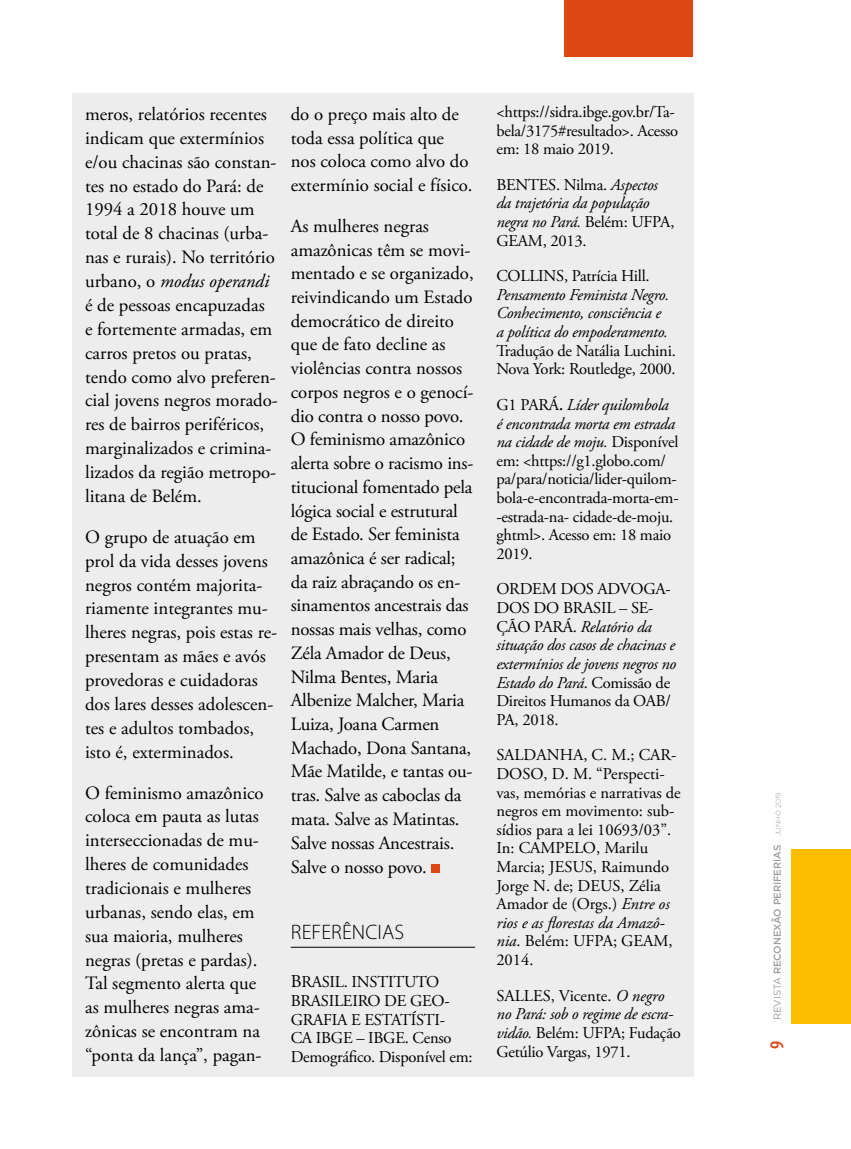
<style>
.page{position:relative;width:851px;height:1149px;background:#fff}
.page>*{position:absolute;margin:0;border:0;box-sizing:border-box;transform-origin:0 0}
.t1{font:300 21px "Myriad Pro";letter-spacing:.005em;color:#000}
.t2{font:18.75px/23.9px "Adobe Garamond Pro";color:#000}
.t3{font:16.5px/18.6px "Adobe Garamond Pro";letter-spacing:-.015em;color:#000}
.t4{font:italic 16.5px/18.6px "Adobe Garamond Pro";letter-spacing:-.015em;color:#000}
.t5{font:500 9.9px "Gotham";letter-spacing:-.01em;color:#9d9d9c}
.s1{font-style:italic}
.s2{font-size:18px}
.s3{font-style:normal}
.s4{font-weight:600}
.s5{font-family:"Myriad Pro";font-weight:600;font-stretch:condensed;font-size:19.95px;color:#dc4814}
.s6{font-weight:400}
.s7{font-weight:300;font-size:7.05px}
</style>
<div class="page">
<div style="left:72px;top:94px;width:621px;height:982px;background:#ededed"></div>
<div style="left:564px;top:1px;width:129px;height:56px;background:#dc4814"></div>
<div style="left:791px;top:848px;width:59px;height:175px;background:#fcbc00"></div>
<hr style="left:291px;top:946px;width:184px;height:1px;background:#000">
<div style="left:431px;top:864px;width:8px;height:9px;background:#dc4814"></div>
<p class="t2" style="left:85px;top:103px;width:194px">meros, relatórios recentes indicam que extermínios e/ou chacinas são constan&shy;tes no estado do Pará: de<br>1994 a 2018 houve um total de 8 chacinas (urba&shy;nas e rurais). No território urbano, o <span class="s1">modus operandi </span>é de pessoas encapuzadas<br>e fortemente armadas, em carros pretos ou pratas, tendo como alvo preferen&shy;cial jovens negros morado&shy;res de bairros periféricos, marginalizados e crimina&shy;lizados da região metropo&shy;litana de Belém.</p>
<p class="t2" style="left:85px;top:525px;width:193px">O grupo de atuação em prol da vida desses jovens negros contém majorita&shy;riamente integrantes mu&shy;lheres negras, pois estas re&shy;presentam as mães e avós provedoras e cuidadoras dos lares desses adolescen&shy;tes e adultos tombados, isto é, exterminados.</p>
<p class="t2" style="left:85px;top:781px;width:180px">O feminismo amazônico coloca em pauta as lutas interseccionadas de mu&shy;lheres de comunidades tradicionais e mulheres urbanas, sendo elas, em sua maioria, mulheres negras (pretas e pardas).<br>Tal segmento alerta que as mulheres negras ama&shy;zônicas se encontram na “ponta da lança”, pagan-</p>
<p class="t2" style="left:291px;top:103px;width:183px">do o preço mais alto de toda essa política que nos coloca como alvo do extermínio social e físico.</p>
<p class="t2" style="left:291px;top:215px;width:184px">As mulheres negras amazônicas têm se movi&shy;mentado e se organizado, reivindicando um Estado democrático de direito que de fato decline as violências contra nossos corpos negros e o genocí&shy;dio contra o nosso povo.<br>O feminismo amazônico alerta sobre o racismo ins&shy;titucional fomentado pela lógica social e estrutural de Estado. Ser feminista amazônica é ser radical; da raiz abraçando os en&shy;sinamentos ancestrais das nossas mais velhas, como<br>Zéla Amador de Deus,<br>Nilma Bentes, Maria<br>Albenize Malcher, Maria<br>Luiza, Joana Carmen<br>Machado, Dona Santana,<br>Mãe Matilde, e tantas ou&shy;tras. Salve as caboclas da mata. Salve as Matintas.<br>Salve nossas Ancestrais.<br>Salve o nosso povo.</p>
<p class="t1" style="left:291px;top:918px;width:115px">REFERÊNCIAS</p>
<p class="t3" style="left:291px;top:973px;width:183px"><span class="s2">B</span>RASIL. INSTITUTO<br>BRASILEIRO DE GEO-<br>GRAFIA E ESTATÍSTI-<br>CA IBGE – IBGE. Censo<br>Demográfico. Disponível em:</p>
<p class="t3" style="left:496px;top:103px;width:183px">&lt;https://sidra.ibge.gov.br/Ta&shy;bela/3175#resultado&gt;. Acesso em: 18 maio 2019.</p>
<p class="t4" style="left:496px;top:176px;width:179px"><span class="s3">BENTES. Nilma.</span> Aspectos da trajetória da população negra no Pará. <span class="s3">Belém: UFPA,<br>GEAM, 2013.</span></p>
<p class="t3" style="left:496px;top:267px;width:155px">COLLINS, Patrícia Hill.</p>
<p class="t4" style="left:496px;top:286px;width:174px">Pensamento Feminista Negro.<br>Conhecimento, consciência e a política do empoderamento.</p>
<p class="t3" style="left:496px;top:341px;width:181px">Tradução de Natália Luchini.<br>Nova York: Routledge, 2000.</p>
<p class="t3" style="left:496px;top:396px;width:184px">G1 PARÁ<span class="s4">.</span> <span class="s1">Líder quilombola é encontrada morta em estrada na cidade de moju.</span> Disponível em: &lt;https://g1.globo.com/ pa/para/noticia/lider-quilom&shy;bola-e-encontrada-morta-em--estrada-na- cidade-de-moju. ghtml&gt;. Acesso em: 18 maio<br>2019.</p>
<p class="t3" style="left:496px;top:580px;width:181px">ORDEM DOS ADVOGA-<br>DOS DO BRASIL – SE-<br>ÇÃO PARÁ. <span class="s1">Relatório da situação dos casos de chacinas e extermínios de jovens negros no<br>Estado do Pará</span>. Comissão de<br>Direitos Humanos da OAB/<br>PA, 2018.</p>
<p class="t3" style="left:496px;top:746px;width:186px">SALDANHA, C. M.; CAR-<br>DOSO, D. M. “Perspecti&shy;vas, memórias e narrativas de negros em movimento: sub&shy;sídios para a lei 10693/03”.<br>In: CAMPELO, Marilu<br>Marcia; JESUS, Raimundo<br>Jorge N. de; DEUS, Zélia<br>Amador de (Orgs.) <span class="s1">Entre os rios e as florestas da Amazô&shy;nia</span>. Belém: UFPA; GEAM,<br>2014.</p>
<p class="t3" style="left:496px;top:986px;width:186px">SALLES, Vicente. <span class="s1">O negro no Pará: sob o regime de escra&shy;vidão.</span> Belém: UFPA; Fudação<br>Getúlio Vargas, 1971.</p>
<p class="t5" style="left:770px;top:1048px;width:257px;rotate:-90deg"><span class="s5">9</span> <span class="s6">REVISTA</span> RECONEXÃO PERIFERIAS <span class="s7">JUNHO 2019</span></p>
</div>
